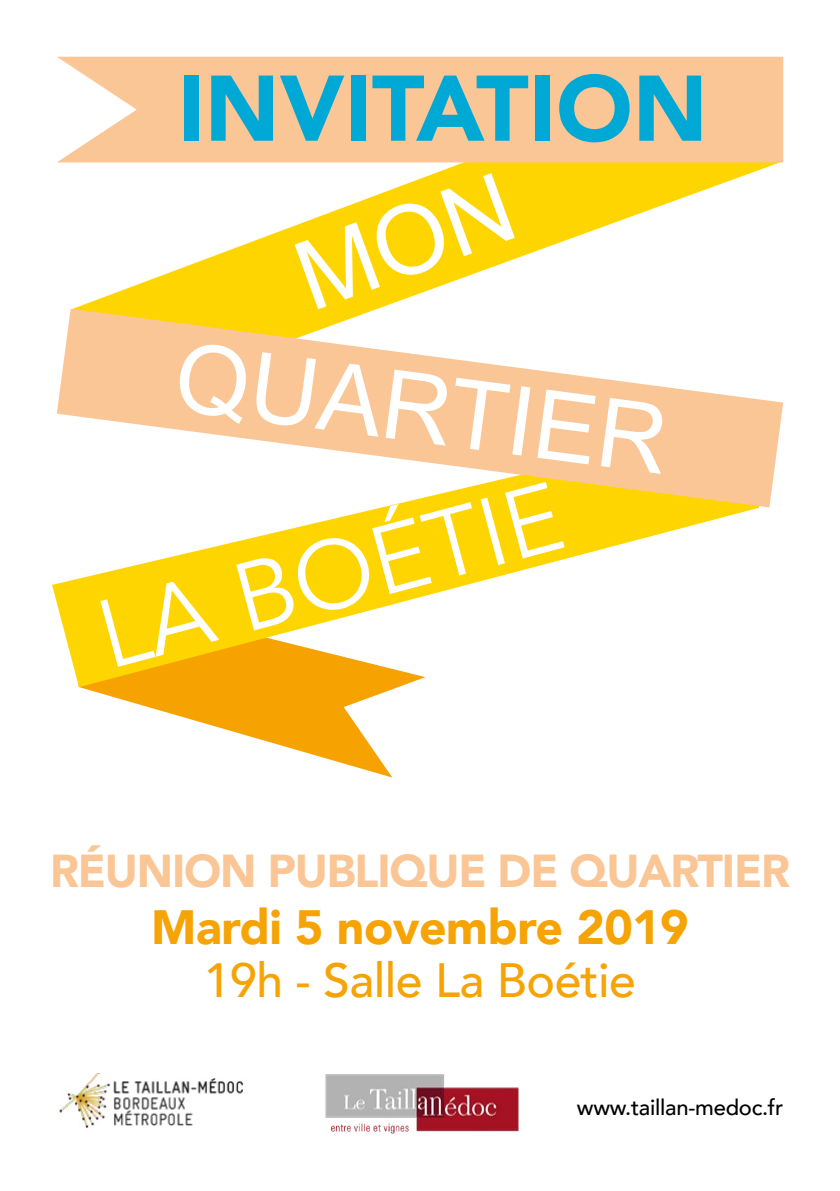
<style>
.page{position:relative;width:840px;height:1191px;background:#fff}
.page>*{position:absolute;margin:0;border:0;box-sizing:border-box;transform-origin:0 0}
.t1{font:96px "Avenir";color:#fff}
.t2{font:96px "Arial";color:#fff}
.t3{font:900 92px "Avenir";color:#00a8d5}
.t4{font:900 48px "Avenir";letter-spacing:-.01em;color:#f6a305}
.t5{font:500 48px "Avenir";letter-spacing:-.01em;color:#f6a305}
.t6{font:900 46px "Avenir";letter-spacing:-.025em;color:#fac695}
.t7{font:500 22px "Avenir";letter-spacing:-.01em;color:#000}
</style>
<div class="page">
<img style="left:59px;top:1073px;width:184px;height:55px">
<img style="left:325px;top:1074px;width:194px;height:60px">
<svg style="left:79px;top:687px;width:320px;height:90px"></svg>
<svg style="left:52px;top:507px;width:707px;height:180px"></svg>
<svg style="left:71px;top:162px;width:711px;height:147px"></svg>
<div style="left:57px;top:57px;width:725px;height:105px;background:#fac695"></div>
<svg style="left:57px;top:309px;width:725px;height:198px;fill:#fac695"></svg>
<svg style="left:294px;top:173px;width:220px;height:136px"></svg>
<h2 class="t3" style="left:177px;top:30px;width:531px">INVITATION</h2>
<h1 class="t2" style="left:185px;top:312px;width:496px;rotate:8deg">QUARTIER</h1>
<h1 class="t1" style="left:86px;top:582px;width:477px;rotate:-15deg">LA BOÉTIE</h1>
<p class="t6" style="left:50px;top:831px;width:741px">RÉUNION PUBLIQUE DE QUARTIER</p>
<p class="t4" style="left:151px;top:886px;width:538px">Mardi 5 novembre 2019</p>
<p class="t5" style="left:204px;top:939px;width:433px">19h - Salle La Boétie</p>
<p class="t7" style="left:576px;top:1088px;width:208px">www.taillan-medoc.fr</p>
</div>
